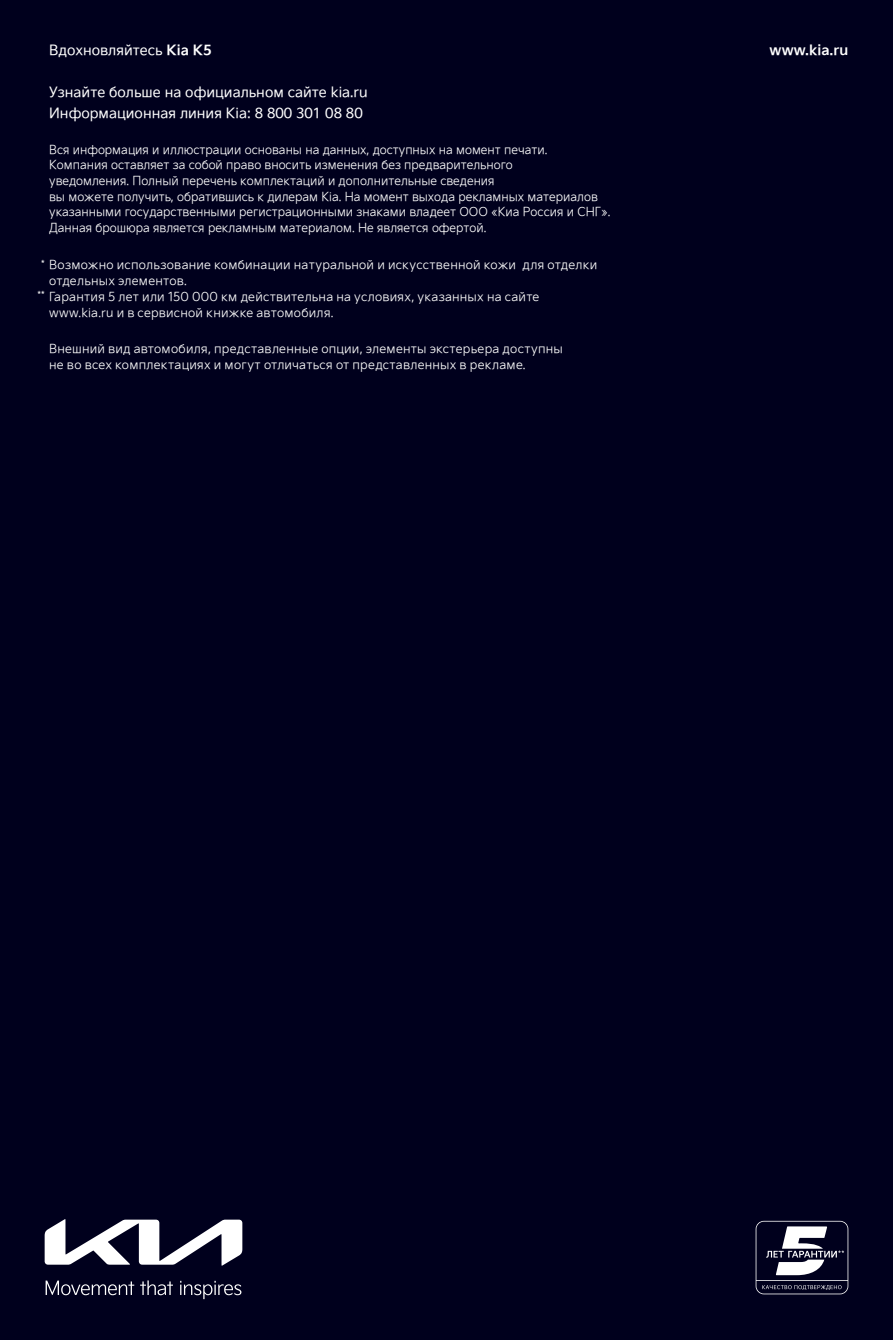
<style>
.page{position:relative;width:893px;height:1340px;background:#fff}
.page>*{position:absolute;margin:0;border:0;box-sizing:border-box;transform-origin:0 0}
.t1{font:14px/21px "Kia Signature Fix OTF Regular";color:#fff}
.t2{font:700 14px "Kia Signature";color:#fff}
.t3{font:300 12.25px/15.8px "Kia Signature";color:#fff}
.t4{font:300 12.25px/15.8px "Kia Signature";letter-spacing:.02em;color:#fff}
.s1{font-family:"Kia Signature Fix OTF Bold"}
.s2{font-family:"Kia Signature Fix OTF Light";font-weight:400}
</style>
<div class="page">
<div style="left:0;top:0;width:893px;height:1339px;background:#00001d"></div>
<svg style="left:756px;top:1220px;width:92px;height:74px"></svg>
<svg style="left:45px;top:1219px;width:197px;height:46px"></svg>
<svg style="left:46px;top:1280px;width:88px;height:15px"></svg>
<svg style="left:140px;top:1280px;width:33px;height:15px"></svg>
<svg style="left:180px;top:1280px;width:61px;height:19px"></svg>
<p class="t1" style="left:49px;top:39px;width:164px">Вдохновляйтесь <span class="s1">Kia K5</span></p>
<p class="t1" style="left:49px;top:81px;width:320px">Узнайте больше на официальном сайте kia.ru<br>Информационная линия Kia: 8 800 301 08 80</p>
<p class="t3" style="left:49px;top:141px;width:563px">Вся информация и иллюстрации основаны на данных, доступных на момент печати.<br>Компания оставляет за собой право вносить изменения без предварительного<br>уведомления. Полный перечень комплектаций и дополнительные сведения<br>вы можете получить, обратившись к дилерам Kia. На момент выхода рекламных материалов указанными государственными регистрационными знаками владеет ООО «Киа Россия и СНГ».<br>Данная брошюра является рекламным материалом. Не является офертой.</p>
<p class="t4" style="left:41px;top:256px;width:558px"><span class="s2">*</span> Возможно использование комбинации натуральной и искусственной кожи для отделки</p>
<p class="t4" style="left:49px;top:272px;width:139px">отдельных элементов.</p>
<p class="t4" style="left:37px;top:288px;width:503px"><span class="s2">**</span> Гарантия 5 лет или 150 000 км действительна на условиях, указанных на сайте</p>
<p class="t4" style="left:49px;top:304px;width:286px">www.kia.ru и в сервисной книжке автомобиля.</p>
<p class="t4" style="left:49px;top:340px;width:515px">Внешний вид автомобиля, представленные опции, элементы экстерьера доступны не во всех комплектациях и могут отличаться от представленных в рекламе.</p>
<p class="t2" style="left:770px;top:39px;width:80px">www.kia.ru</p>
</div>
